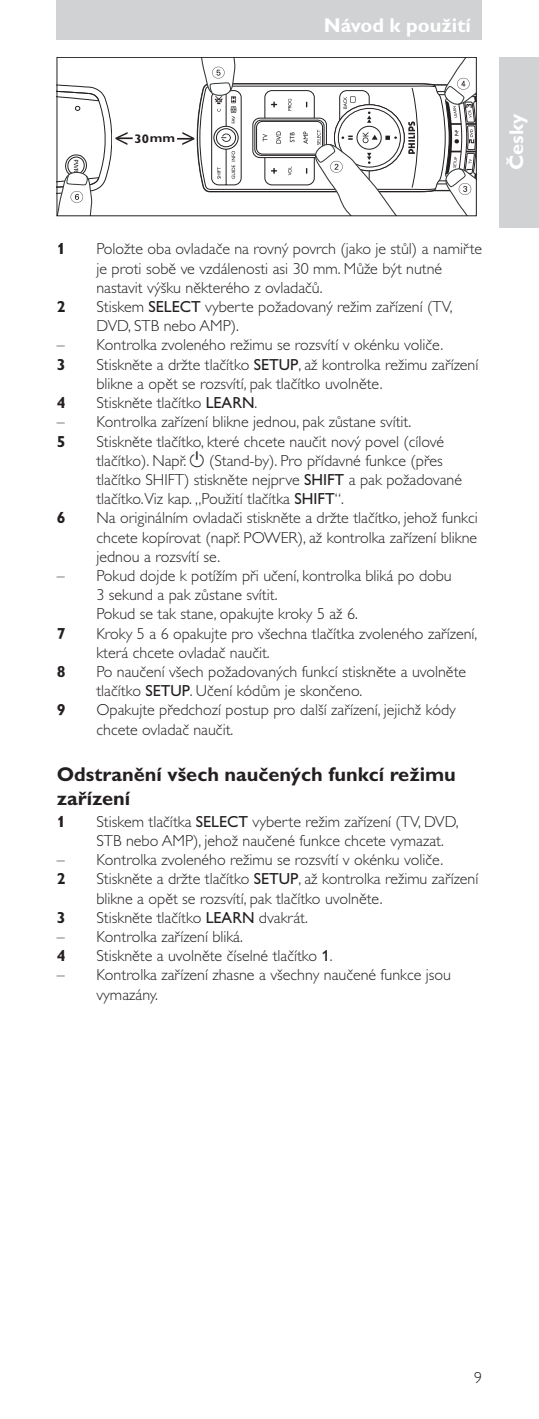
<style>
.page{position:relative;width:539px;height:1419px;background:#fff}
.page>*{position:absolute;margin:0;border:0;box-sizing:border-box;transform-origin:0 0}
.t1{font:700 20px/24px "Gill Sans CE";color:#231f20}
.t2{font:700 20px "Gill Sans CE";color:#fff}
.t3{font:300 16px/19.2px "Gill Sans CE";color:#231f20}
.t4{font:700 16px "Gill Alt One";color:#231f20}
.t5{font:700 12.4px "Gill Alt One";color:#231f20;scale:1.06 1}
.s1{font-weight:400}
.s2{font-family:"Sym PS Common";font-weight:400}
.s3{font-family:"Gill Alt One";font-weight:400}
</style>
<div class="page">
<div style="left:57px;top:0;width:425px;height:40px;background:#d1d2d4"></div>
<div style="left:499px;top:57px;width:40px;height:170px;background:#d1d2d4"></div>
<svg style="left:59px;top:59px;width:415px;height:155px"></svg>
<div style="left:57px;top:57px;width:419px;height:159px;border:1px solid #231f20"></div>
<p class="t2" style="left:324px;top:13px;width:148px">Návod k použití</p>
<p class="t5" style="left:135px;top:131px;width:40px">30mm</p>
<p class="t2" style="left:504px;top:170px;width:58px;rotate:-90deg">Česky</p>
<p class="t4" style="left:57px;top:239px;width:10px">1</p>
<p class="t3" style="left:96px;top:239px;width:387px">Položte oba ovladače na rovný povrch (jako je stůl) a namiřte je proti sobě ve vzdálenosti asi 30 mm. Může být nutné nastavit výšku některého z ovladačů.</p>
<p class="t4" style="left:57px;top:297px;width:10px">2</p>
<p class="t3" style="left:96px;top:297px;width:357px">Stiskem <span class="s1">SELECT</span> vyberte požadovaný režim zařízení (TV,<br>DVD, STB nebo AMP).</p>
<p class="t3" style="left:57px;top:335px;width:388px">– Kontrolka zvoleného režimu se rozsvítí v okénku voliče.</p>
<p class="t4" style="left:57px;top:355px;width:10px">3</p>
<p class="t3" style="left:96px;top:355px;width:383px">Stiskněte a držte tlačítko <span class="s1">SETUP</span>, až kontrolka režimu zařízení blikne a opět se rozsvítí, pak tlačítko uvolněte.</p>
<p class="t4" style="left:57px;top:393px;width:10px">4</p>
<p class="t3" style="left:96px;top:393px;width:162px">Stiskněte tlačítko <span class="s1">LEARN</span>.</p>
<p class="t3" style="left:57px;top:412px;width:356px">– Kontrolka zařízení blikne jednou, pak zůstane svítit.</p>
<p class="t4" style="left:57px;top:431px;width:10px">5</p>
<p class="t3" style="left:96px;top:431px;width:367px">Stiskněte tlačítko, které chcete naučit nový povel (cílové tlačítko). Např. <span class="s2">1</span> (Stand-by). Pro přídavné funkce (přes tlačítko SHIFT) stiskněte nejprve <span class="s1">SHIFT</span> a pak požadované tlačítko.Viz kap. „Použití tlačítka <span class="s1">SHIFT</span>“.</p>
<p class="t4" style="left:57px;top:508px;width:10px">6</p>
<p class="t3" style="left:96px;top:508px;width:383px;text-align:justify">Na originálním ovladači stiskněte a držte tlačítko, jehož funkci chcete kopírovat (např. POWER), až kontrolka zařízení blikne jednou a rozsvítí se.</p>
<p class="t3" style="left:96px;top:566px;width:357px;text-indent:-40px">– Pokud dojde k potížím při učení, kontrolka bliká po dobu<br>3 sekund a pak zůstane svítit.<br>Pokud se tak stane, opakujte kroky 5 až 6.</p>
<p class="t4" style="left:57px;top:623px;width:10px">7</p>
<p class="t3" style="left:96px;top:623px;width:382px">Kroky 5 a 6 opakujte pro všechna tlačítka zvoleného zařízení, která chcete ovladač naučit.</p>
<p class="t4" style="left:57px;top:662px;width:10px">8</p>
<p class="t3" style="left:96px;top:662px;width:371px">Po naučení všech požadovaných funkcí stiskněte a uvolněte tlačítko <span class="s1">SETUP</span>. Učení kódům je skončeno.</p>
<p class="t4" style="left:57px;top:700px;width:10px">9</p>
<p class="t3" style="left:96px;top:700px;width:361px">Opakujte předchozí postup pro další zařízení, jejichž kódy chcete ovladač naučit.</p>
<p class="t1" style="left:57px;top:762px;width:400px">Odstranění všech naučených funkcí režimu zařízení</p>
<p class="t4" style="left:57px;top:812px;width:10px">1</p>
<p class="t3" style="left:96px;top:811px;width:363px">Stiskem tlačítka <span class="s1">SELECT</span> vyberte režim zařízení (TV, DVD,<br>STB nebo AMP), jehož naučené funkce chcete vymazat.</p>
<p class="t3" style="left:57px;top:850px;width:388px">– Kontrolka zvoleného režimu se rozsvítí v okénku voliče.</p>
<p class="t4" style="left:57px;top:869px;width:10px">2</p>
<p class="t3" style="left:96px;top:869px;width:383px">Stiskněte a držte tlačítko <span class="s1">SETUP</span>, až kontrolka režimu zařízení blikne a opět se rozsvítí, pak tlačítko uvolněte.</p>
<p class="t4" style="left:57px;top:908px;width:10px">3</p>
<p class="t3" style="left:96px;top:907px;width:213px">Stiskněte tlačítko <span class="s1">LEARN</span> dvakrát.</p>
<p class="t3" style="left:57px;top:927px;width:188px">– Kontrolka zařízení bliká.</p>
<p class="t4" style="left:57px;top:946px;width:10px">4</p>
<p class="t3" style="left:96px;top:946px;width:237px">Stiskněte a uvolněte číselné tlačítko <span class="s3">1</span>.</p>
<p class="t3" style="left:96px;top:965px;width:356px;text-indent:-40px">– Kontrolka zařízení zhasne a všechny naučené funkce jsou vymazány.</p>
</div>
